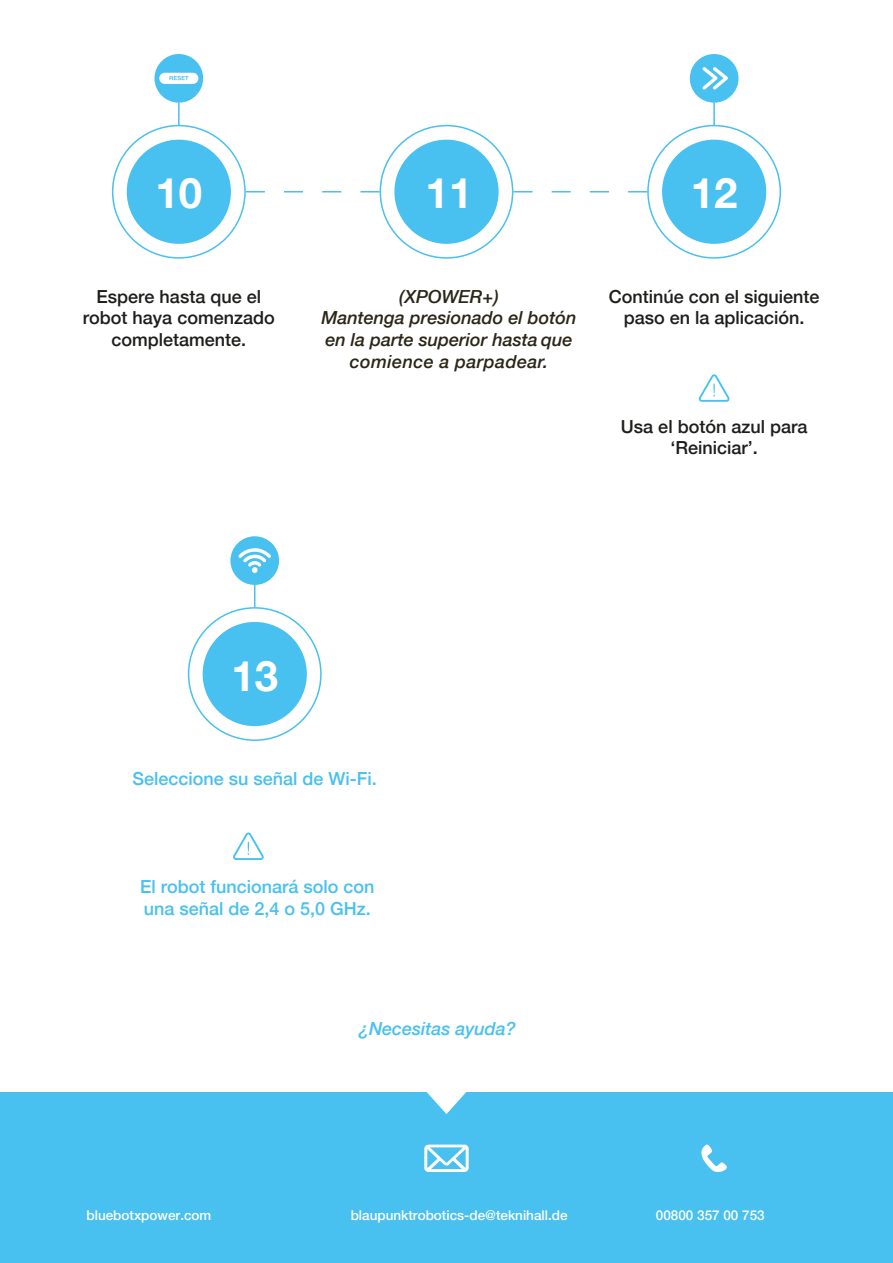
<style>
.page{position:relative;width:893px;height:1263px;background:#fff}
.page>*{position:absolute;margin:0;border:0;box-sizing:border-box;transform-origin:0 0}
.t1{font:700 42px "Helvetica Neue";color:#fff}
.t2{font:500 18px/21.6px "Helvetica Neue";color:#1d1d1b;text-align:center}
.t3{font:italic 500 18px/21.6px "Helvetica Neue";color:#292618;text-align:center}
.t4{font:500 18px/21.6px "Helvetica Neue";color:#48c0f0}
.t5{font:italic 500 18px "Helvetica Neue";color:#48c0f0}
.t6{font:500 13.5px "Helvetica Neue";color:#fff}
</style>
<div class="page">
<div style="left:0;top:1093px;width:893px;height:170px;background:#48c0f0"></div>
<svg style="left:407px;top:1092px;width:78px;height:22px"></svg>
<div style="left:394px;top:140px;width:105px;height:104px;background:#48c0f0;border-radius:50%"></div>
<div style="left:662px;top:140px;width:104px;height:104px;background:#48c0f0;border-radius:50%"></div>
<div style="left:127px;top:140px;width:104px;height:104px;background:#48c0f0;border-radius:50%"></div>
<div style="left:203px;top:622px;width:104px;height:104px;background:#48c0f0;border-radius:50%"></div>
<svg style="left:246px;top:191px;width:134px;height:1px"></svg>
<svg style="left:513px;top:191px;width:134px;height:1px"></svg>
<svg style="left:233px;top:832px;width:31px;height:28px"></svg>
<svg style="left:699px;top:374px;width:31px;height:28px"></svg>
<div style="left:154px;top:54px;width:49px;height:49px;background:#48c0f0;border-radius:50%"></div>
<div style="left:230px;top:536px;width:49px;height:49px;background:#48c0f0;border-radius:50%"></div>
<div style="left:690px;top:54px;width:48px;height:49px;background:#48c0f0;border-radius:50%"></div>
<svg style="left:159px;top:73px;width:39px;height:11px"></svg>
<svg style="left:702px;top:67px;width:26px;height:23px"></svg>
<svg style="left:238px;top:548px;width:33px;height:25px"></svg>
<svg style="left:254px;top:585px;width:1px;height:23px"></svg>
<hr style="left:178px;top:103px;width:2px;height:22px;background:#48c0f0">
<hr style="left:713px;top:102px;width:2px;height:23px;background:#48c0f0">
<svg style="left:424px;top:1144px;width:45px;height:28px"></svg>
<svg style="left:701px;top:1144px;width:26px;height:28px"></svg>
<p class="t1" style="left:155px;top:160px;width:48px">10</p>
<p class="t1" style="left:691px;top:160px;width:48px">12</p>
<p class="t1" style="left:426px;top:160px;width:48px">11</p>
<p class="t2" style="left:83px;top:284px;width:193px">Espere hasta que el robot haya comenzado completamente.</p>
<p class="t3" style="left:321px;top:284px;width:257px">(XPOWER+)<br>Mantenga presionado el botón en la parte superior hasta que comience a parpadear.</p>
<p class="t2" style="left:609px;top:284px;width:212px">Continúe con el siguiente paso en la aplicación.</p>
<p class="t2" style="left:621px;top:414px;width:188px">Usa el botón azul para</p>
<p class="t2" style="left:670px;top:435px;width:89px">‘Reiniciar’.</p>
<p class="t1" style="left:231px;top:643px;width:48px">13</p>
<p class="t4" style="left:133px;top:766px;width:246px">Seleccione su señal de Wi-Fi.</p>
<p class="t4" style="left:140px;top:874px;width:236px">El robot funcionará solo con una señal de 2,4 o 5,0 GHz.</p>
<p class="t5" style="left:359px;top:1013px;width:158px">¿Necesitas ayuda?</p>
<p class="t6" style="left:87px;top:1204px;width:126px">bluebotxpower.com</p>
<p class="t6" style="left:351px;top:1204px;width:218px">blaupunktrobotics-de@teknihall.de</p>
<p class="t6" style="left:656px;top:1204px;width:110px">00800 357 00 753</p>
</div>
